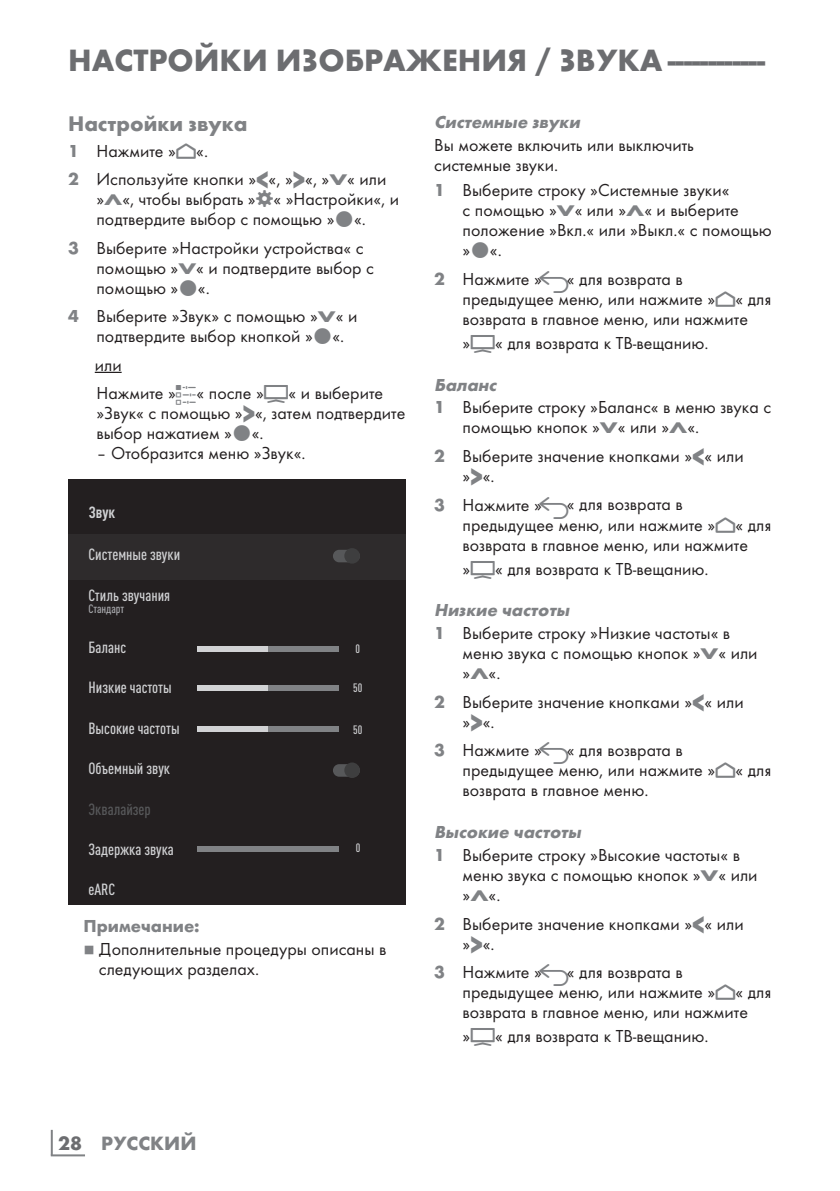
<style>
.page{position:relative;width:840px;height:1191px;background:#fff}
.page>*{position:absolute;margin:0;border:0;box-sizing:border-box;transform-origin:0 0}
.t1{font:700 32px "Futura TOT";color:#6c6d70}
.t2{font:700 22px "Futura TOT";color:#808285}
.t3{font:700 20px "Futura TOT";color:#808285}
.t4{font:18px/20px "Futura TOT Boo";color:#231f20}
.t5{font:italic 700 18px "Futura TOT";color:#808285}
.t6{font:700 18px "Futura TOT";color:#808285}
.t7{font:500 condensed 16px "DIN Pro";color:#d1d2d4}
.t8{font:500 condensed 16px "DIN Pro";color:#57585a}
.t9{font:700 condensed 16px "DIN Pro";color:#d1d2d4}
.t10{font:500 condensed 12px "DIN Pro";letter-spacing:-.005em;color:#a8a9ad}
.t11{font:500 condensed 12px "DIN Pro";color:#d1d2d4}
.t12{font:8px "Grund Son Se";color:#808285}
.s1{font-family:"Futura TOT";font-weight:700;color:#808285}
.s2{font-family:"Arcelik TS9 Android";font-size:24px;color:#808285}
.s3{font-family:"Futura TOT";font-weight:700;font-size:27.2px;color:#808285}
.s4{font-family:"Futura TOT";font-weight:700;font-size:16px;color:#808285}
.s5{font-family:"Arcelik TS9 Android";font-size:32px;color:#808285}
.s6{color:#6c6d70}
</style>
<div class="page">
<hr style="left:51px;top:1129px;width:2px;height:26px;background:#808285">
<hr style="left:51px;top:1154px;width:34px;height:2px;background:#808285">
<svg style="left:95px;top:372px;width:27px;height:1px"></svg>
<div style="left:68px;top:479px;width:337px;height:425px;background:#231f20"></div>
<div style="left:68px;top:534px;width:337px;height:45px;background:#2e2b2c"></div>
<div style="left:196px;top:685px;width:142px;height:6px;background:#d1d2d4"></div>
<div style="left:267px;top:685px;width:71px;height:6px;background:#808285"></div>
<div style="left:196px;top:646px;width:142px;height:6px;background:#d1d2d4"></div>
<div style="left:267px;top:646px;width:71px;height:6px;background:#808285"></div>
<div style="left:196px;top:846px;width:142px;height:5px;background:#808285"></div>
<div style="left:196px;top:726px;width:142px;height:6px;background:#d1d2d4"></div>
<div style="left:267px;top:726px;width:71px;height:6px;background:#808285"></div>
<div style="left:333px;top:550px;width:26px;height:12px;background:#57585a;border-radius:6px"></div>
<div style="left:344px;top:548px;width:15px;height:15px;background:#3e3e3f;border-radius:50%"></div>
<div style="left:333px;top:764px;width:26px;height:12px;background:#57585a;border-radius:6px"></div>
<div style="left:344px;top:762px;width:15px;height:16px;background:#3e3e3f;border-radius:50%"></div>
<h1 class="t1" style="left:68px;top:40px;width:698px">НАСТРОЙКИ ИЗОБРАЖЕНИЯ / ЗВУКА-------------</h1>
<p class="t2" style="left:68px;top:110px;width:181px">Настройки звука</p>
<p class="t4" style="left:68px;top:136px;width:319px;line-height:28.6px"><span class="s1">1</span> Нажмите »<span class="s2">P</span>«.<br><span class="s1">2</span> Используйте кнопки »<span class="s3">&lt;</span>«, »<span class="s3">&gt;</span>«, »<span class="s4">V</span>« или</p>
<p class="t4" style="left:96px;top:189px;width:304px">»<span class="s4">Λ</span>«, чтобы выбрать » « »Настройки«, и подтвердите выбор с помощью » «.</p>
<p class="t4" style="left:96px;top:237px;width:279px;text-indent:-28px"><span class="s1">3</span> Выберите »Настройки устройства« с помощью »<span class="s4">V</span>« и подтвердите выбор с помощью » «.</p>
<p class="t4" style="left:96px;top:306px;width:262px;text-indent:-28px"><span class="s1">4</span> Выберите »Звук» с помощью »<span class="s4">V</span>« и подтвердите выбор кнопкой » «.</p>
<p class="t4" style="left:95px;top:350px;width:290px;line-height:28.4px">или<br>Нажмите »<span class="s2">Q</span>« после »<span class="s5">H</span>« и выберите</p>
<p class="t4" style="left:96px;top:403px;width:310px">»Звук« с помощью »<span class="s3">&gt;</span>«, затем подтвердите выбор нажатием » «.</p>
<p class="t4" style="left:96px;top:443px;width:210px">– Отобразится меню »Звук«.</p>
<p class="t5" style="left:434px;top:110px;width:151px">Системные звуки</p>
<p class="t4" style="left:434px;top:134px;width:261px">Вы можете включить или выключить системные звуки.</p>
<p class="t4" style="left:462px;top:180px;width:310px;text-indent:-28px"><span class="s1">1</span> Выберите строку »Системные звуки«<br>с помощью »<span class="s4">V</span>« или »<span class="s4">Λ</span>« и выберите положение »Вкл.« или »Выкл.« с помощью » «.</p>
<p class="t4" style="left:462px;top:269px;width:310px;text-indent:-28px"><span class="s1">2</span> Нажмите » <span class="s2">R</span>« для возврата в предыдущее меню, или нажмите »<span class="s2">P</span>« для возврата в главное меню, или нажмите</p>
<p class="t4" style="left:462px;top:333px;width:247px">»<span class="s5">H</span>« для возврата к ТВ-вещанию.</p>
<p class="t5" style="left:434px;top:373px;width:68px">Баланс</p>
<p class="t4" style="left:462px;top:397px;width:310px;text-indent:-28px"><span class="s1">1</span> Выберите строку »Баланс« в меню звука с помощью кнопок »<span class="s4">V</span>« или »<span class="s4">Λ</span>«.</p>
<p class="t4" style="left:462px;top:446px;width:282px;text-indent:-28px"><span class="s1">2</span> Выберите значение кнопками »<span class="s3">&lt;</span>« или »<span class="s3">&gt;</span>«.</p>
<p class="t4" style="left:462px;top:494px;width:310px;text-indent:-28px"><span class="s1">3</span> Нажмите » <span class="s2">R</span>« для возврата в предыдущее меню, или нажмите »<span class="s2">P</span>« для возврата в главное меню, или нажмите</p>
<p class="t4" style="left:462px;top:558px;width:247px">»<span class="s5">H</span>« для возврата к ТВ-вещанию.</p>
<p class="t5" style="left:434px;top:599px;width:140px">Низкие частоты</p>
<p class="t4" style="left:462px;top:623px;width:296px;text-indent:-28px"><span class="s1">1</span> Выберите строку »Низкие частоты« в меню звука с помощью кнопок »<span class="s4">V</span>« или »<span class="s4">Λ</span>«.</p>
<p class="t4" style="left:462px;top:691px;width:282px;text-indent:-28px"><span class="s1">2</span> Выберите значение кнопками »<span class="s3">&lt;</span>« или »<span class="s3">&gt;</span>«.</p>
<p class="t4" style="left:462px;top:740px;width:310px;text-indent:-28px"><span class="s1">3</span> Нажмите » <span class="s2">R</span>« для возврата в предыдущее меню, или нажмите »<span class="s2">P</span>« для возврата в главное меню.</p>
<p class="t5" style="left:434px;top:821px;width:152px">Высокие частоты</p>
<p class="t4" style="left:462px;top:845px;width:296px;text-indent:-28px"><span class="s1">1</span> Выберите строку »Высокие частоты« в меню звука с помощью кнопок »<span class="s4">V</span>« или »<span class="s4">Λ</span>«.</p>
<p class="t4" style="left:462px;top:913px;width:282px;text-indent:-28px"><span class="s1">2</span> Выберите значение кнопками »<span class="s3">&lt;</span>« или »<span class="s3">&gt;</span>«.</p>
<p class="t4" style="left:462px;top:962px;width:310px;text-indent:-28px"><span class="s1">3</span> Нажмите » <span class="s2">R</span>« для возврата в предыдущее меню, или нажмите »<span class="s2">P</span>« для возврата в главное меню, или нажмите</p>
<p class="t4" style="left:462px;top:1026px;width:247px">»<span class="s5">H</span>« для возврата к ТВ-вещанию.</p>
<p class="t9" style="left:89px;top:500px;width:28px">Звук</p>
<p class="t7" style="left:88px;top:543px;width:93px">Системные звуки</p>
<p class="t7" style="left:88px;top:583px;width:83px">Стиль звучания</p>
<p class="t10" style="left:88px;top:599px;width:37px">Стандарт</p>
<p class="t7" style="left:88px;top:635px;width:39px">Баланс</p>
<p class="t7" style="left:88px;top:676px;width:85px">Низкие частоты</p>
<p class="t7" style="left:88px;top:716px;width:93px">Высокие частоты</p>
<p class="t7" style="left:88px;top:756px;width:83px">Объемный звук</p>
<p class="t8" style="left:88px;top:797px;width:64px">Эквалайзер</p>
<p class="t7" style="left:88px;top:837px;width:87px">Задержка звука</p>
<p class="t7" style="left:88px;top:877px;width:28px">eARC</p>
<p class="t11" style="left:355px;top:639px;width:6px">0</p>
<p class="t11" style="left:353px;top:678px;width:11px">50</p>
<p class="t11" style="left:353px;top:720px;width:11px">50</p>
<p class="t11" style="left:356px;top:839px;width:6px">0</p>
<p class="t6" style="left:83px;top:914px;width:118px">Примечание:</p>
<p class="t12" style="left:83px;top:945px;width:13px">7</p>
<p class="t4" style="left:99px;top:938px;width:289px">Дополнительные процедуры описаны в следующих разделах.</p>
<p class="t3" style="left:58px;top:1131px;width:140px"><span class="s6">28</span> РУССКИЙ</p>
</div>
